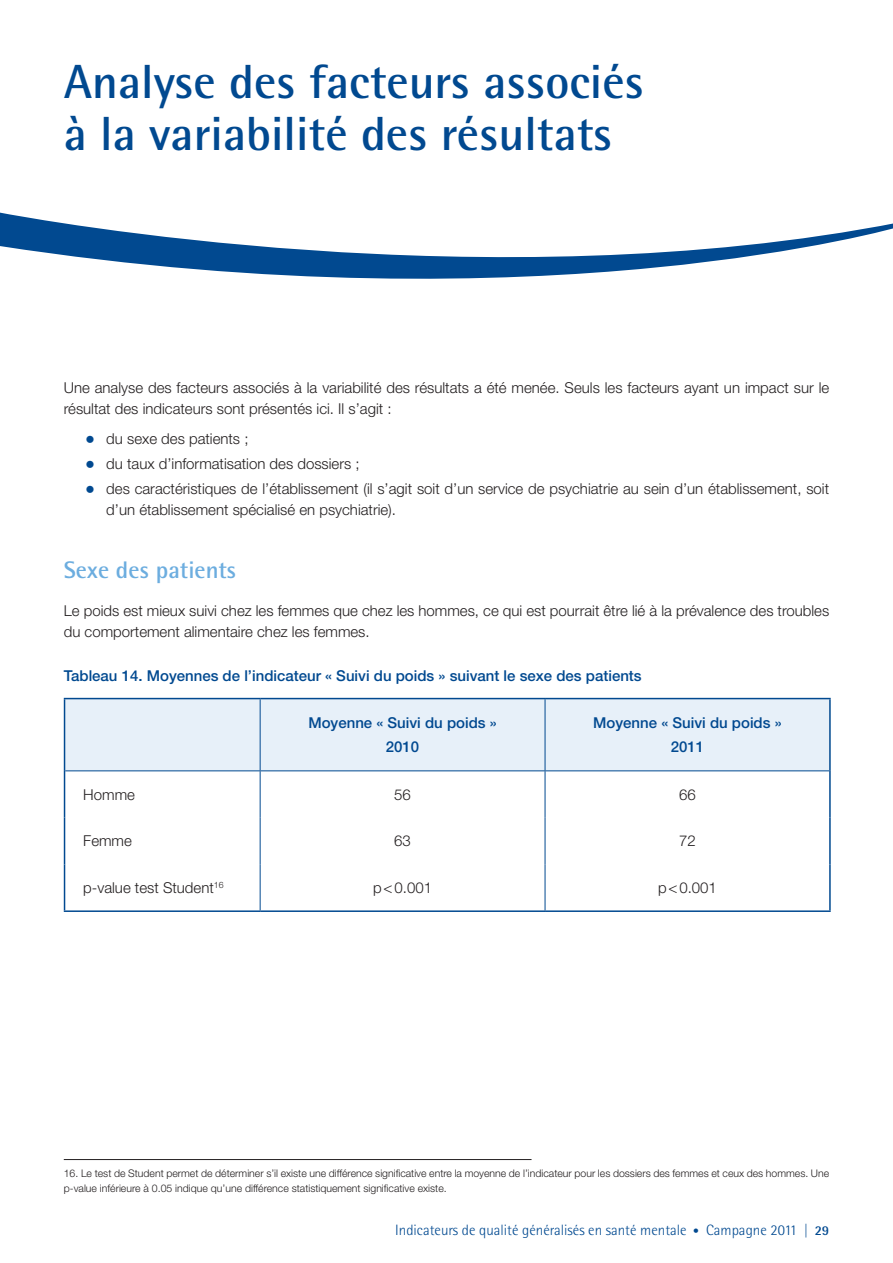
<style>
.page{position:relative;width:893px;height:1263px;background:#fff}
.page>*{position:absolute;margin:0;border:0;box-sizing:border-box;transform-origin:0 0}
.t1{font:700 48px/52.5px "Rotis Semi Sans Std";color:#014990}
.t2{font:700 24px "Rotis Semi Sans Std";color:#6caddf}
.t3{font:300 15px/21px "Helvetica Neue LT Std";color:#231f20}
.t4{font:500 15px/24px "Helvetica Neue LT Std";color:#014990;text-align:center}
.t5{font:300 15px "Rotis Semi Sans Std";color:#014990}
.t6{font:300 10.5px/15px "Helvetica Neue LT Std";color:#231f20}
.s1{font-family:"Arial";font-weight:400;font-size:16.5px;color:#014990}
.s2{font-size:12px}
.s3{font-size:13.5px}
.s4{font-weight:700;font-size:13.5px}
</style>
<div class="page">
<div style="left:65px;top:699px;width:764px;height:71px;background:#e7f0f9"></div>
<svg style="left:65px;top:771px;width:764px;height:139px"></svg>
<hr style="left:260px;top:699px;width:1px;height:71px;background:#014990">
<hr style="left:260px;top:864px;width:1px;height:46px;background:#014990">
<hr style="left:545px;top:864px;width:1px;height:46px;background:#014990">
<hr style="left:64px;top:864px;width:1px;height:46px;background:#014990">
<hr style="left:829px;top:864px;width:2px;height:46px;background:#014990">
<hr style="left:64px;top:910px;width:196px;height:2px;background:#014990">
<hr style="left:260px;top:910px;width:285px;height:2px;background:#014990">
<hr style="left:545px;top:910px;width:286px;height:2px;background:#014990">
<hr style="left:64px;top:698px;width:196px;height:1px;background:#014990">
<hr style="left:64px;top:699px;width:1px;height:72px;background:#014990">
<hr style="left:260px;top:698px;width:285px;height:1px;background:#014990">
<hr style="left:545px;top:698px;width:286px;height:1px;background:#014990">
<hr style="left:829px;top:699px;width:2px;height:72px;background:#014990">
<hr style="left:545px;top:699px;width:1px;height:71px;background:#014990">
<hr style="left:65px;top:770px;width:195px;height:1px;background:#014990">
<hr style="left:260px;top:770px;width:285px;height:1px;background:#014990">
<hr style="left:260px;top:771px;width:1px;height:47px;background:#014990">
<hr style="left:545px;top:770px;width:284px;height:1px;background:#014990">
<hr style="left:545px;top:771px;width:1px;height:47px;background:#014990">
<hr style="left:260px;top:818px;width:1px;height:46px;background:#014990">
<hr style="left:545px;top:818px;width:1px;height:46px;background:#014990">
<hr style="left:64px;top:771px;width:1px;height:47px;background:#014990">
<hr style="left:829px;top:771px;width:2px;height:47px;background:#014990">
<hr style="left:64px;top:818px;width:1px;height:46px;background:#014990">
<hr style="left:829px;top:818px;width:2px;height:46px;background:#014990">
<svg style="left:0;top:213px;width:893px;height:66px"></svg>
<hr style="left:64px;top:1159px;width:467px;height:1px;background:#231f20">
<h1 class="t1" style="left:64px;top:56px;width:582px">Analyse des facteurs associés à la variabilité des résultats</h1>
<p class="t3" style="left:64px;top:377px;width:767px">Une analyse des facteurs associés à la variabilité des résultats a été menée. Seuls les facteurs ayant un impact sur le résultat des indicateurs sont présentés ici. Il s’agit :</p>
<p class="t3" style="left:85px;top:428px;width:165px"><span class="s1">●</span> du sexe des patients ;</p>
<p class="t3" style="left:85px;top:453px;width:276px"><span class="s1">●</span> du taux d’informatisation des dossiers ;</p>
<p class="t3" style="left:106px;top:478px;width:724px;text-indent:-21px"><span class="s1">●</span> des caractéristiques de l’établissement (il s’agit soit d’un service de psychiatrie au sein d’un établissement, soit d’un établissement spécialisé en psychiatrie).</p>
<h2 class="t2" style="left:64px;top:555px;width:174px">Sexe des patients</h2>
<p class="t3" style="left:64px;top:600px;width:767px">Le poids est mieux suivi chez les femmes que chez les hommes, ce qui est pourrait être lié à la prévalence des troubles du comportement alimentaire chez les femmes.</p>
<p class="t4" style="left:64px;top:663px;width:579px">Tableau 14. Moyennes de l’indicateur « Suivi du poids » suivant le sexe des patients</p>
<p class="t4" style="left:308px;top:711px;width:190px">Moyenne « Suivi du poids »<br>2010</p>
<p class="t4" style="left:593px;top:711px;width:190px">Moyenne « Suivi du poids »<br>2011</p>
<p class="t3" style="left:83px;top:783px;width:53px">Homme</p>
<p class="t3" style="left:394px;top:783px;width:18px">56</p>
<p class="t3" style="left:679px;top:783px;width:18px">66</p>
<p class="t3" style="left:83px;top:830px;width:50px">Femme</p>
<p class="t3" style="left:394px;top:830px;width:18px">63</p>
<p class="t3" style="left:679px;top:830px;width:18px">72</p>
<p class="t3" style="left:83px;top:877px;width:142px">p-value test Student<sup>16</sup></p>
<p class="t3" style="left:373px;top:877px;width:60px">p&lt;0.001</p>
<p class="t3" style="left:658px;top:877px;width:60px">p&lt;0.001</p>
<p class="t6" style="left:64px;top:1165px;width:767px">16. Le test de Student permet de déterminer s’il existe une différence significative entre la moyenne de l’indicateur pour les dossiers des femmes et ceux des hommes. Une p-value inférieure à 0.05 indique qu’une différence statistiquement significative existe.</p>
<p class="t5" style="left:395px;top:1222px;width:435px">Indicateurs de qualité généralisés en santé mentale <span class="s2">•</span> Campagne 2011 <span class="s3">|</span> <span class="s4">29</span></p>
</div>
